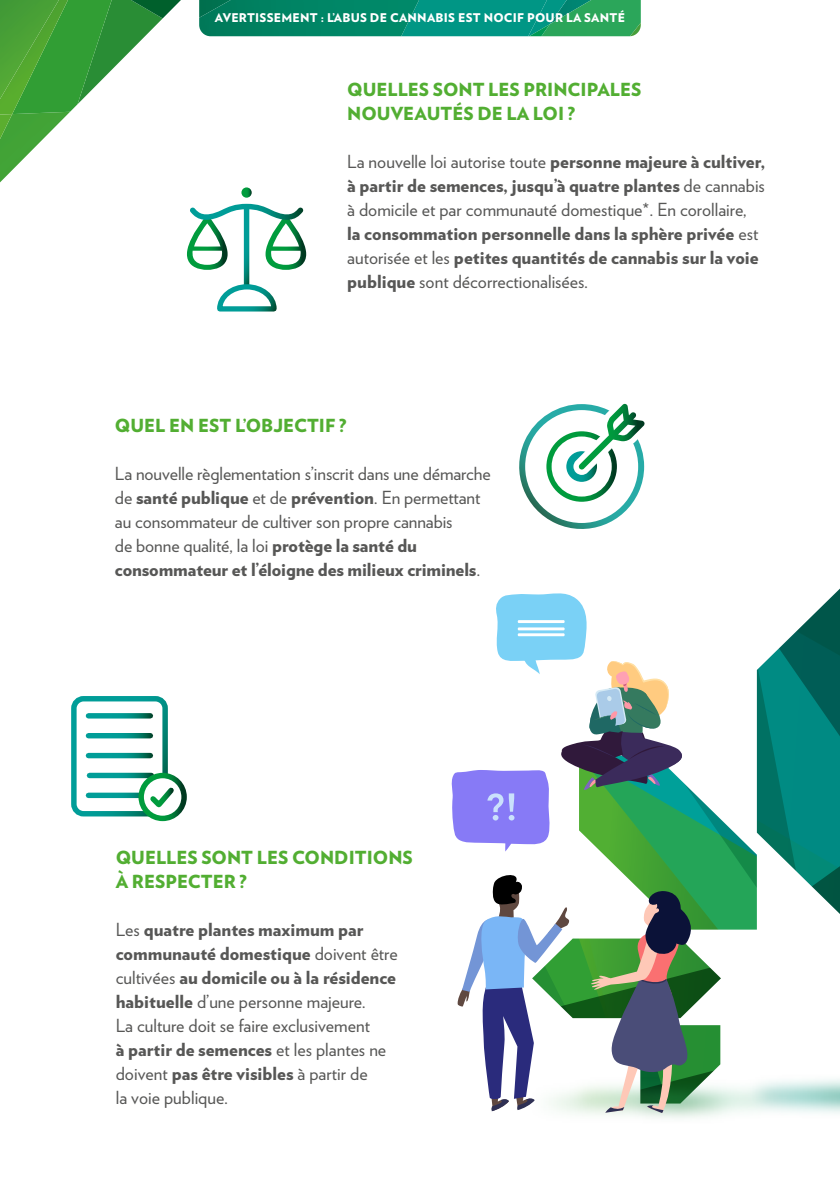
<style>
.page{position:relative;width:840px;height:1191px;background:#fff}
.page>*{position:absolute;margin:0;border:0;box-sizing:border-box;transform-origin:0 0}
.t1{font:18px/24px "Verlag";letter-spacing:-.005em;color:#575756}
.t2{font:900 18px/24px "Verlag";color:#575756}
.t3{font:900 18px/24px "Verlag";color:#52ae32}
.t4{font:900 12px "Verlag";letter-spacing:.02em;color:#fff}
.s1{font-weight:400}
.s2{font-weight:900}
</style>
<div class="page">
<svg style="left:244px;top:270px;width:5px;height:11px"></svg>
<svg style="left:217px;top:281px;width:60px;height:31px"></svg>
<svg style="left:187px;top:204px;width:119px;height:66px"></svg>
<svg style="left:241px;top:187px;width:10px;height:11px"></svg>
<div style="left:71px;top:696px;width:97px;height:120px;border:5px solid #fff;border-radius:10px"></div>
<svg style="left:88px;top:713px;width:62px;height:5px"></svg>
<svg style="left:88px;top:733px;width:62px;height:5px"></svg>
<svg style="left:88px;top:753px;width:62px;height:5px"></svg>
<svg style="left:89px;top:772px;width:62px;height:6px"></svg>
<svg style="left:88px;top:792px;width:50px;height:6px"></svg>
<svg style="left:141px;top:775px;width:43px;height:43px"></svg>
<div style="left:138px;top:773px;width:49px;height:48px;border:5px solid #fff;border-radius:50%"></div>
<svg style="left:145px;top:782px;width:34px;height:30px"></svg>
<svg style="left:519px;top:403px;width:126px;height:126px"></svg>
<img style="left:112px;top:0;width:50px;height:70px">
<img style="left:74px;top:0;width:38px;height:108px">
<img style="left:0;top:0;width:74px;height:182px">
<img style="left:0;top:115px;width:12px;height:24px">
<img style="left:0;top:0;width:68px;height:115px">
<img style="left:0;top:0;width:59px;height:99px">
<img style="left:131px;top:0;width:50px;height:18px">
<svg style="left:451px;top:589px;width:388px;height:524px"></svg>
<svg style="left:545px;top:0;width:95px;height:36px;background:#25a261"></svg>
<div style="left:419px;top:0;width:126px;height:36px;background:#009685"></div>
<img style="left:199px;top:0;width:220px;height:36px">
<p class="t4" style="left:215px;top:8px;width:411px">AVERTISSEMENT : L’ABUS DE CANNABIS EST NOCIF POUR LA SANTÉ</p>
<p class="t3" style="left:347px;top:77px;width:295px">QUELLES SONT LES PRINCIPALES<br>NOUVEAUTÉS DE LA LOI ?</p>
<p class="t2" style="left:347px;top:149px;width:419px"><span class="s1">La nouvelle loi autorise toute</span> personne majeure à cultiver, à partir de semences, jusqu’à quatre plantes <span class="s1">de cannabis à domicile et par communauté domestique*. En corollaire,<br></span>la consommation personnelle dans la sphère privée <span class="s1">est autorisée et les</span> petites quantités de cannabis sur la voie publique <span class="s1">sont décorrectionalisées.</span></p>
<p class="t3" style="left:115px;top:413px;width:233px">QUEL EN EST L’OBJECTIF ?</p>
<p class="t1" style="left:115px;top:461px;width:377px">La nouvelle règlementation s’inscrit dans une démarche de <span class="s2">santé publique</span> et de <span class="s2">prévention</span>. En permettant au consommateur de cultiver son propre cannabis<br>de bonne qualité, la loi <span class="s2">protège la santé du consommateur et l’éloigne des milieux criminels</span>.</p>
<p class="t3" style="left:116px;top:845px;width:298px">QUELLES SONT LES CONDITIONS<br>À RESPECTER ?</p>
<p class="t1" style="left:116px;top:917px;width:283px">Les <span class="s2">quatre plantes maximum par communauté domestique</span> doivent être cultivées <span class="s2">au domicile ou à la résidence habituelle</span> d’une personne majeure.<br>La culture doit se faire exclusivement<br><span class="s2">à partir de semences</span> et les plantes ne doivent <span class="s2">pas être visibles</span> à partir de<br>la voie publique.</p>
</div>
